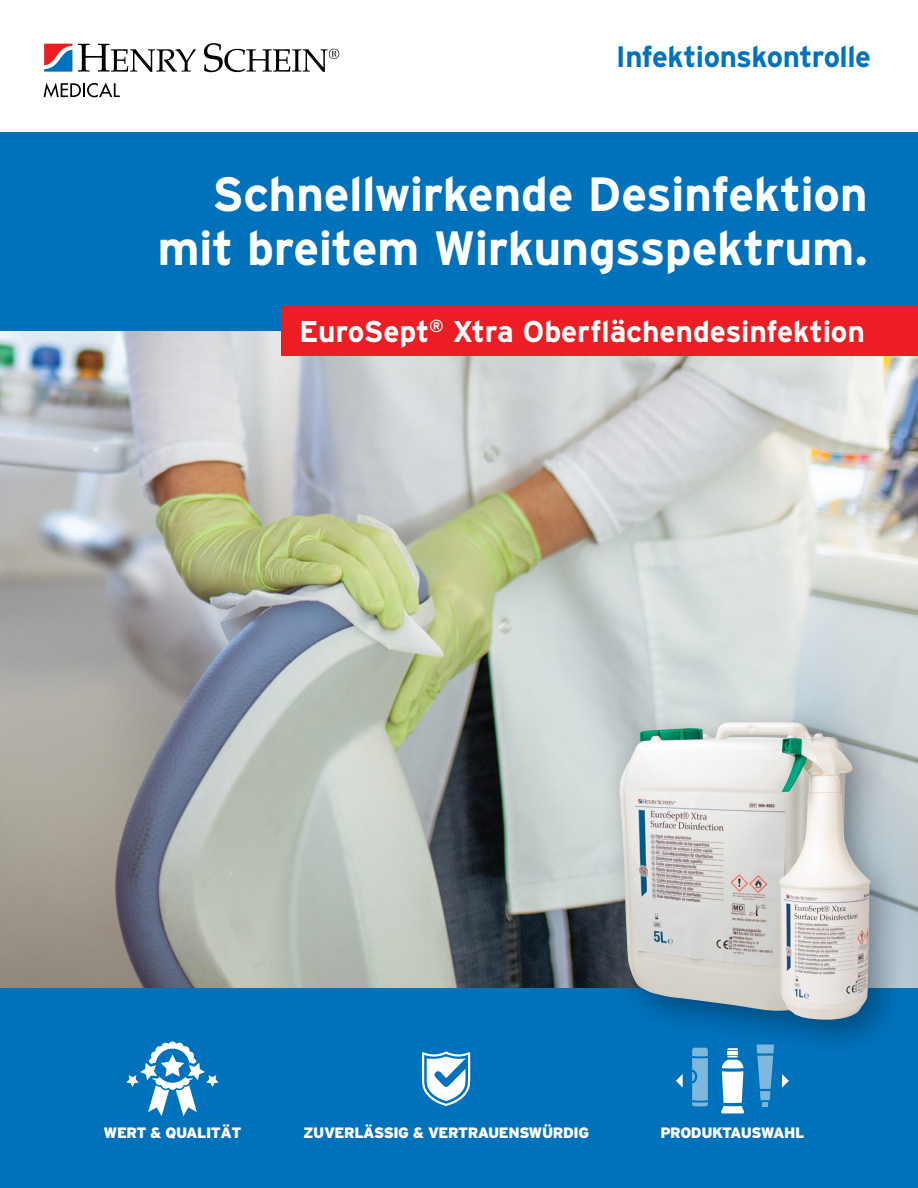
<style>
.page{position:relative;width:918px;height:1188px;background:#fff}
.page>*{position:absolute;margin:0;border:0;box-sizing:border-box;transform-origin:0 0}
.t1{font:700 48px/54px "Interstate";letter-spacing:-.01em;color:#fff;text-align:right}
.t2{font:700 30px "Interstate";letter-spacing:-.005em;color:#fff}
.t3{font:700 29.4px "Interstate";letter-spacing:-.02em;color:#0072bc}
.t4{font:900 15px "Interstate";letter-spacing:-.03em;color:#fff}
</style>
<div class="page">
<div style="left:0;top:132px;width:918px;height:225px;background:#0072bc"></div>
<img style="left:0;top:331px;width:918px;height:658px">
<div style="left:281px;top:306px;width:637px;height:50px;background:#ed1d24"></div>
<div style="left:0;top:989px;width:918px;height:199px;background:#0072bc"></div>
<svg style="left:78px;top:44px;width:118px;height:28px"></svg>
<svg style="left:204px;top:43px;width:135px;height:29px"></svg>
<svg style="left:44px;top:43px;width:29px;height:29px"></svg>
<svg style="left:44px;top:44px;width:28px;height:28px"></svg>
<svg style="left:44px;top:83px;width:76px;height:14px"></svg>
<svg style="left:126px;top:1042px;width:93px;height:74px"></svg>
<svg style="left:422px;top:1051px;width:48px;height:55px"></svg>
<svg style="left:692px;top:1060px;width:16px;height:46px"></svg>
<svg style="left:721px;top:1060px;width:23px;height:53px"></svg>
<svg style="left:757px;top:1060px;width:16px;height:46px"></svg>
<svg style="left:782px;top:1074px;width:7px;height:14px"></svg>
<svg style="left:676px;top:1074px;width:7px;height:14px"></svg>
<div style="left:600px;top:702px;width:310px;height:358px;background:#000;opacity:.35"></div>
<img style="left:619px;top:722px;width:227px;height:289px">
<img style="left:777px;top:738px;width:94px;height:282px">
<h3 class="t3" style="left:616px;top:39px;width:257px">Infektionskontrolle</h3>
<h1 class="t1" style="left:157px;top:167px;width:712px">Schnellwirkende Desinfektion mit breitem Wirkungsspektrum.</h1>
<h2 class="t2" style="left:299px;top:314px;width:567px">EuroSept<sup>®</sup> Xtra Oberflächendesinfektion</h2>
<p class="t4" style="left:104px;top:1124px;width:139px">WERT &amp; QUALITÄT</p>
<p class="t4" style="left:303px;top:1124px;width:288px">ZUVERLÄSSIG &amp; VERTRAUENSWÜRDIG</p>
<p class="t4" style="left:660px;top:1124px;width:145px">PRODUKTAUSWAHL</p>
</div>
